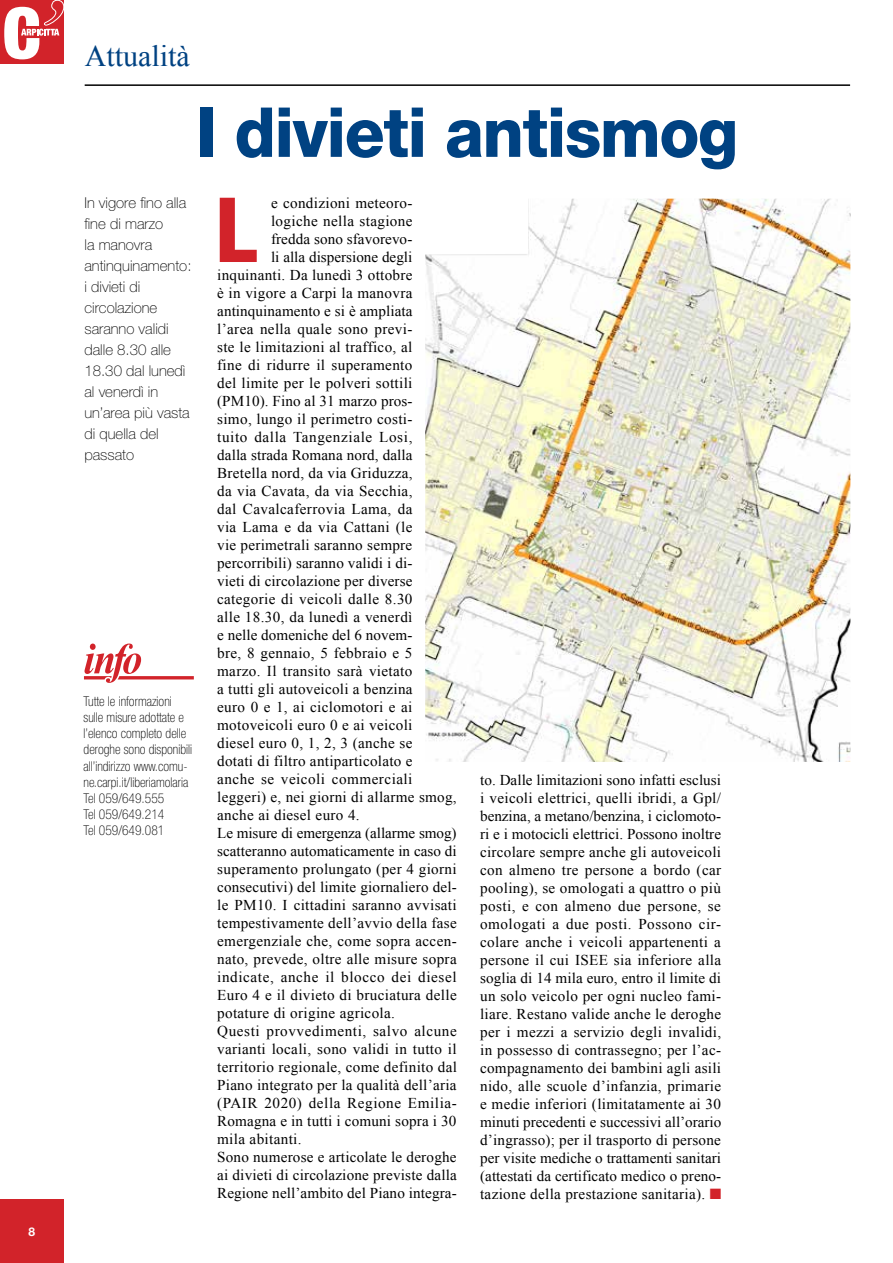
<style>
.page{position:relative;width:893px;height:1263px;background:#fff}
.page>*{position:absolute;margin:0;border:0;box-sizing:border-box;transform-origin:0 0}
.t1{font:800 condensed 90px "Helvetica Neue LT Std";color:#d2232a}
.t2{font:800 69px "Helvetica Neue LT Std";letter-spacing:-.02em;color:#004282;scale:.95 1}
.t3{font:30px "Times New Roman";color:#004282}
.t4{font:15px/18px "Times New Roman";letter-spacing:.02em;color:#000;text-align:justify}
.t5{font:100 15px/21px "Helvetica Neue LT Std";color:#000}
.t6{font:15px "Times New Roman";letter-spacing:.04em;color:#000}
.t7{font:15px "Times New Roman";color:#000}
.t8{font:15px "Times New Roman";letter-spacing:-.005em;color:#000}
.t9{font:100 condensed 13.5px/16.2px "Helvetica Neue LT Std";color:#000}
.t10{font:700 12px "Helvetica Neue";color:#fff}
.s1{color:#d2232a}
</style>
<div class="page">
<div style="left:0;top:1199px;width:63px;height:64px;background:#d2232a"></div>
<hr style="left:85px;top:84px;width:765px;height:2px;background:#000">
<div style="left:0;top:0;width:64px;height:64px;background:#d2232a"></div>
<svg style="left:4px;top:0;width:60px;height:59px"></svg>
<svg style="left:84px;top:643px;width:110px;height:40px"></svg>
<img style="left:425px;top:199px;width:425px;height:563px">
<p class="t10" style="left:28px;top:1224px;width:8px">8</p>
<h3 class="t3" style="left:85px;top:36px;width:106px">Attualità</h3>
<h2 class="t2" style="left:196px;top:91px;width:572px">I divieti antismog</h2>
<p class="t5" style="left:84px;top:193px;width:109px">In vigore fino alla fine di marzo<br>la manovra antinquinamento: i divieti di circolazione saranno validi dalle 8.30 alle<br>18.30 dal lunedì al venerdì in un’area più vasta di quella del passato</p>
<p class="t9" style="left:84px;top:693px;width:110px">Tutte le informazioni sulle misure adottate e l’elenco completo delle deroghe sono disponibili all’indirizzo www.comu&shy;ne.carpi.it/liberiamolaria<br>Tel 059/649.555<br>Tel 059/649.214<br>Tel 059/649.081</p>
<p class="t4" style="left:271px;top:194px;width:143px">e condizioni meteoro-</p>
<p class="t4" style="left:271px;top:212px;width:143px">logiche nella stagione</p>
<p class="t4" style="left:271px;top:230px;width:143px">fredda sono sfavorevo-</p>
<p class="t7" style="left:271px;top:247px;width:143px">li alla dispersione degli</p>
<p class="t4" style="left:217px;top:266px;width:197px">inquinanti. Da lunedì 3 ottobre</p>
<p class="t4" style="left:217px;top:284px;width:197px">è in vigore a Carpi la manovra</p>
<p class="t4" style="left:217px;top:302px;width:197px">antinquinamento e si è ampliata</p>
<p class="t4" style="left:217px;top:320px;width:197px">l’area nella quale sono previ-</p>
<p class="t4" style="left:217px;top:338px;width:197px">ste le limitazioni al traffico, al</p>
<p class="t4" style="left:217px;top:356px;width:197px">fine di ridurre il superamento</p>
<p class="t4" style="left:217px;top:374px;width:197px">del limite per le polveri sottili</p>
<p class="t4" style="left:217px;top:392px;width:197px">(PM10). Fino al 31 marzo pros-</p>
<p class="t4" style="left:217px;top:410px;width:197px">simo, lungo il perimetro costi-</p>
<p class="t6" style="left:217px;top:427px;width:197px">tuito dalla Tangenziale Losi,</p>
<p class="t4" style="left:217px;top:446px;width:197px">dalla strada Romana nord, dalla</p>
<p class="t4" style="left:217px;top:464px;width:197px">Bretella nord, da via Griduzza,</p>
<p class="t4" style="left:217px;top:482px;width:197px">da via Cavata, da via Secchia,</p>
<p class="t4" style="left:217px;top:500px;width:197px">dal Cavalcaferrovia Lama, da</p>
<p class="t4" style="left:217px;top:518px;width:197px">via Lama e da via Cattani (le</p>
<p class="t4" style="left:217px;top:536px;width:197px">vie perimetrali saranno sempre</p>
<p class="t4" style="left:217px;top:554px;width:197px">percorribili) saranno validi i di-</p>
<p class="t4" style="left:217px;top:572px;width:197px">vieti di circolazione per diverse</p>
<p class="t4" style="left:217px;top:590px;width:197px">categorie di veicoli dalle 8.30</p>
<p class="t4" style="left:217px;top:608px;width:197px">alle 18.30, da lunedì a venerdì</p>
<p class="t4" style="left:217px;top:626px;width:197px">e nelle domeniche del 6 novem-</p>
<p class="t4" style="left:217px;top:644px;width:197px">bre, 8 gennaio, 5 febbraio e 5</p>
<p class="t4" style="left:217px;top:662px;width:197px">marzo. Il transito sarà vietato</p>
<p class="t4" style="left:217px;top:680px;width:197px">a tutti gli autoveicoli a benzina</p>
<p class="t4" style="left:217px;top:698px;width:197px">euro 0 e 1, ai ciclomotori e ai</p>
<p class="t4" style="left:217px;top:716px;width:197px">motoveicoli euro 0 e ai veicoli</p>
<p class="t4" style="left:217px;top:734px;width:197px">diesel euro 0, 1, 2, 3 (anche se</p>
<p class="t4" style="left:217px;top:752px;width:197px">dotati di filtro antiparticolato e</p>
<p class="t4" style="left:217px;top:770px;width:197px">anche se veicoli commerciali</p>
<p class="t4" style="left:217px;top:788px;width:241px">leggeri) e, nei giorni di allarme smog,</p>
<p class="t4" style="left:217px;top:806px;width:144px">anche ai diesel euro 4.</p>
<p class="t8" style="left:217px;top:823px;width:241px">Le misure di emergenza (allarme smog)</p>
<p class="t7" style="left:217px;top:841px;width:241px">scatteranno automaticamente in caso di</p>
<p class="t4" style="left:217px;top:860px;width:241px">superamento prolungato (per 4 giorni</p>
<p class="t4" style="left:217px;top:878px;width:241px">consecutivi) del limite giornaliero del-</p>
<p class="t4" style="left:217px;top:896px;width:241px">le PM10. I cittadini saranno avvisati</p>
<p class="t4" style="left:217px;top:914px;width:241px">tempestivamente dell’avvio della fase</p>
<p class="t4" style="left:217px;top:932px;width:241px">emergenziale che, come sopra accen-</p>
<p class="t4" style="left:217px;top:950px;width:241px">nato, prevede, oltre alle misure sopra</p>
<p class="t6" style="left:217px;top:967px;width:241px">indicate, anche il blocco dei diesel</p>
<p class="t4" style="left:217px;top:986px;width:241px">Euro 4 e il divieto di bruciatura delle</p>
<p class="t4" style="left:217px;top:1004px;width:179px">potature di origine agricola.</p>
<p class="t6" style="left:217px;top:1021px;width:241px">Questi provvedimenti, salvo alcune</p>
<p class="t4" style="left:217px;top:1040px;width:241px">varianti locali, sono validi in tutto il</p>
<p class="t4" style="left:217px;top:1058px;width:241px">territorio regionale, come definito dal</p>
<p class="t4" style="left:217px;top:1076px;width:241px">Piano integrato per la qualità dell’aria</p>
<p class="t4" style="left:217px;top:1094px;width:241px">(PAIR 2020) della Regione Emilia-</p>
<p class="t4" style="left:217px;top:1112px;width:241px">Romagna e in tutti i comuni sopra i 30</p>
<p class="t4" style="left:217px;top:1130px;width:86px">mila abitanti.</p>
<p class="t4" style="left:217px;top:1148px;width:241px">Sono numerose e articolate le deroghe</p>
<p class="t4" style="left:217px;top:1166px;width:241px">ai divieti di circolazione previste dalla</p>
<p class="t4" style="left:217px;top:1184px;width:241px">Regione nell’ambito del Piano integra-</p>
<h1 class="t1" style="left:215px;top:174px;width:43px">L</h1>
<p class="t4" style="left:480px;top:771px;width:243px">to. Dalle limitazioni sono infatti esclusi i veicoli elettrici, quelli ibridi, a Gpl/ benzina, a metano/benzina, i ciclomoto&shy;ri e i motocicli elettrici. Possono inoltre circolare sempre anche gli autoveicoli con almeno tre persone a bordo (car pooling), se omologati a quattro o più posti, e con almeno due persone, se omologati a due posti. Possono cir&shy;colare anche i veicoli appartenenti a persone il cui ISEE sia inferiore alla soglia di 14 mila euro, entro il limite di un solo veicolo per ogni nucleo fami&shy;liare. Restano valide anche le deroghe per i mezzi a servizio degli invalidi, in possesso di contrassegno; per l’ac&shy;compagnamento dei bambini agli asili nido, alle scuole d’infanzia, primarie e medie inferiori (limitatamente ai 30 minuti precedenti e successivi all’orario d’ingrasso); per il trasporto di persone per visite mediche o trattamenti sanitari (attestati da certificato medico o preno&shy;tazione della prestazione sanitaria). <span class="s1">■</span></p>
</div>
